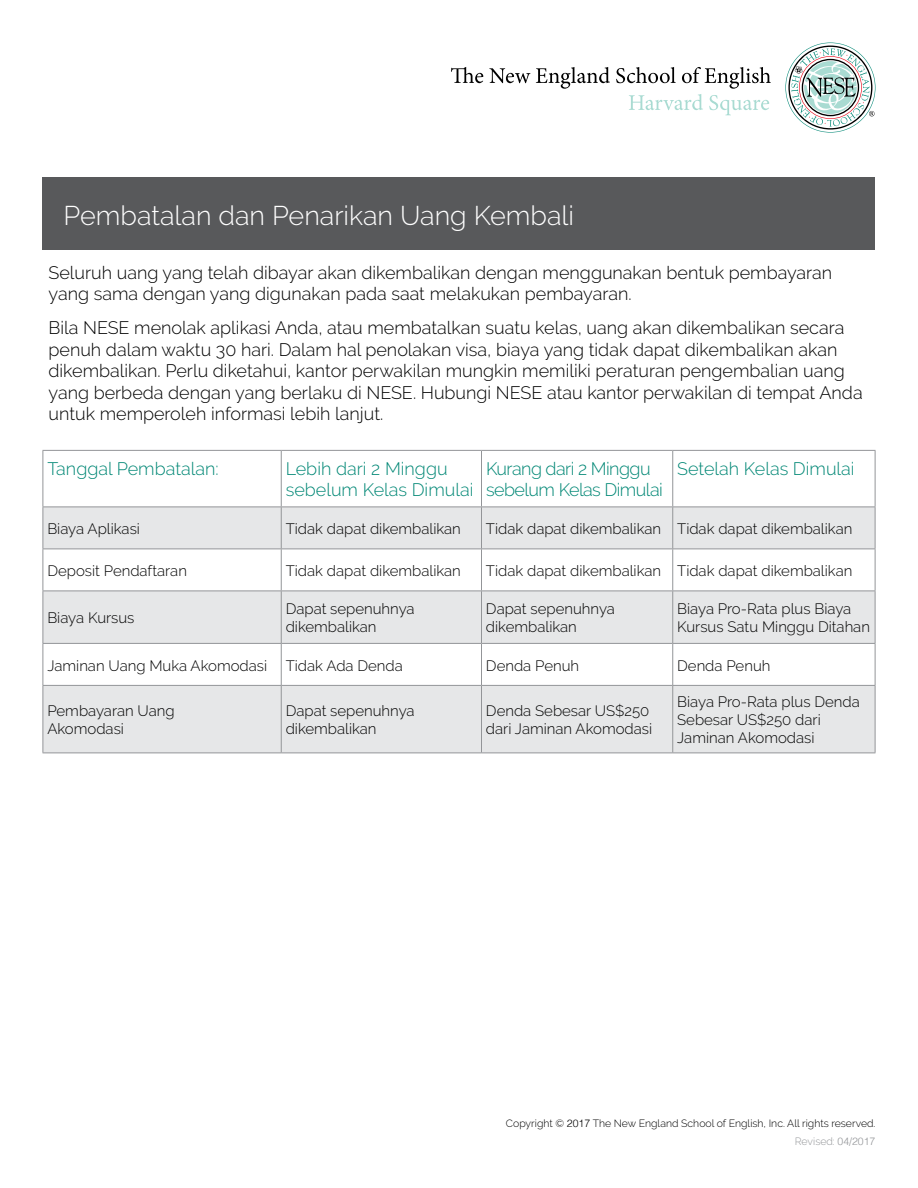
<style>
.page{position:relative;width:918px;height:1188px;background:#fff}
.page>*{position:absolute;margin:0;border:0;box-sizing:border-box;transform-origin:0 0}
.t1{font:300 27px "Raleway";color:#fff}
.t2{font:300 18px/21.6px "Raleway";color:#000}
.t3{font:300 18px/21.6px "Raleway";color:#008775}
.t4{font:300 18px/21.6px "Raleway";letter-spacing:-.03em;color:#008775}
.t5{font:300 15px/18px "Raleway";color:#000}
.t6{font:300 10.5px/18.3px "Raleway";color:#000;text-align:right}
.s1{font-family:"Helvetica"}
.s2{color:#939598}
.s3{font-family:"Helvetica";color:#939598}
</style>
<div class="page">
<svg style="left:44px;top:508px;width:831px;height:135px;fill:#e6e7e8"></svg>
<div style="left:44px;top:686px;width:831px;height:67px;background:#e6e7e8"></div>
<hr style="left:43px;top:450px;width:238px;height:1px;background:#939598">
<hr style="left:43px;top:451px;width:1px;height:56px;background:#939598">
<hr style="left:281px;top:450px;width:201px;height:1px;background:#939598">
<hr style="left:281px;top:451px;width:1px;height:56px;background:#939598">
<hr style="left:482px;top:450px;width:191px;height:1px;background:#939598">
<hr style="left:481px;top:451px;width:1px;height:56px;background:#939598">
<hr style="left:673px;top:450px;width:202px;height:1px;background:#939598">
<hr style="left:672px;top:451px;width:1px;height:56px;background:#939598">
<hr style="left:875px;top:451px;width:1px;height:56px;background:#939598">
<hr style="left:43px;top:507px;width:238px;height:1px;background:#939598">
<hr style="left:43px;top:507px;width:1px;height:42px;background:#939598">
<hr style="left:281px;top:507px;width:201px;height:1px;background:#939598">
<hr style="left:281px;top:507px;width:1px;height:42px;background:#939598">
<hr style="left:482px;top:507px;width:191px;height:1px;background:#939598">
<hr style="left:481px;top:507px;width:1px;height:42px;background:#939598">
<hr style="left:673px;top:507px;width:202px;height:1px;background:#939598">
<hr style="left:672px;top:507px;width:1px;height:42px;background:#939598">
<hr style="left:875px;top:507px;width:1px;height:42px;background:#939598">
<hr style="left:43px;top:549px;width:238px;height:1px;background:#939598">
<hr style="left:43px;top:549px;width:1px;height:42px;background:#939598">
<hr style="left:281px;top:549px;width:201px;height:1px;background:#939598">
<hr style="left:281px;top:549px;width:1px;height:42px;background:#939598">
<hr style="left:482px;top:549px;width:191px;height:1px;background:#939598">
<hr style="left:481px;top:549px;width:1px;height:42px;background:#939598">
<hr style="left:673px;top:549px;width:202px;height:1px;background:#939598">
<hr style="left:672px;top:549px;width:1px;height:42px;background:#939598">
<hr style="left:875px;top:549px;width:1px;height:42px;background:#939598">
<hr style="left:43px;top:591px;width:238px;height:1px;background:#939598">
<hr style="left:43px;top:591px;width:1px;height:52px;background:#939598">
<hr style="left:281px;top:591px;width:201px;height:1px;background:#939598">
<hr style="left:281px;top:591px;width:1px;height:52px;background:#939598">
<hr style="left:482px;top:591px;width:191px;height:1px;background:#939598">
<hr style="left:481px;top:591px;width:1px;height:52px;background:#939598">
<hr style="left:673px;top:591px;width:202px;height:1px;background:#939598">
<hr style="left:672px;top:591px;width:1px;height:52px;background:#939598">
<hr style="left:875px;top:591px;width:1px;height:52px;background:#939598">
<hr style="left:43px;top:643px;width:238px;height:1px;background:#939598">
<hr style="left:43px;top:644px;width:1px;height:41px;background:#939598">
<hr style="left:281px;top:643px;width:201px;height:1px;background:#939598">
<hr style="left:281px;top:644px;width:1px;height:41px;background:#939598">
<hr style="left:482px;top:643px;width:191px;height:1px;background:#939598">
<hr style="left:481px;top:644px;width:1px;height:41px;background:#939598">
<hr style="left:673px;top:643px;width:202px;height:1px;background:#939598">
<hr style="left:672px;top:644px;width:1px;height:41px;background:#939598">
<hr style="left:875px;top:644px;width:1px;height:41px;background:#939598">
<hr style="left:43px;top:685px;width:238px;height:1px;background:#939598">
<hr style="left:43px;top:686px;width:1px;height:67px;background:#939598">
<hr style="left:281px;top:685px;width:201px;height:1px;background:#939598">
<hr style="left:281px;top:686px;width:1px;height:67px;background:#939598">
<hr style="left:482px;top:685px;width:191px;height:1px;background:#939598">
<hr style="left:481px;top:686px;width:1px;height:67px;background:#939598">
<hr style="left:673px;top:685px;width:202px;height:1px;background:#939598">
<hr style="left:672px;top:686px;width:1px;height:67px;background:#939598">
<hr style="left:875px;top:686px;width:1px;height:67px;background:#939598">
<hr style="left:43px;top:753px;width:238px;height:1px;background:#939598">
<hr style="left:281px;top:753px;width:201px;height:1px;background:#939598">
<hr style="left:482px;top:753px;width:191px;height:1px;background:#939598">
<hr style="left:673px;top:753px;width:202px;height:1px;background:#939598">
<div style="left:43px;top:178px;width:832px;height:72px;background:#58595b"></div>
<svg style="left:451px;top:67px;width:320px;height:48px"></svg>
<svg style="left:785px;top:43px;width:90px;height:90px"></svg>
<h1 class="t1" style="left:64px;top:200px;width:512px">Pembatalan dan Penarikan Uang Kembali</h1>
<p class="t2" style="left:49px;top:262px;width:785px">Seluruh uang yang telah dibayar akan dikembalikan dengan menggunakan bentuk pembayaran yang sama dengan yang digunakan pada saat melakukan pembayaran.</p>
<p class="t2" style="left:49px;top:317px;width:816px">Bila NESE menolak aplikasi Anda, atau membatalkan suatu kelas, uang akan dikembalikan secara penuh dalam waktu 30 hari. Dalam hal penolakan visa, biaya yang tidak dapat dikembalikan akan dikembalikan. Perlu diketahui, kantor perwakilan mungkin memiliki peraturan pengembalian uang yang berbeda dengan yang berlaku di NESE. Hubungi NESE atau kantor perwakilan di tempat Anda untuk memperoleh informasi lebih lanjut.</p>
<p class="t3" style="left:47px;top:458px;width:173px">Tanggal Pembatalan:</p>
<p class="t3" style="left:286px;top:458px;width:189px">Lebih dari 2 Minggu sebelum Kelas Dimulai</p>
<p class="t4" style="left:486px;top:458px;width:178px">Kurang dari 2 Minggu sebelum Kelas Dimulai</p>
<p class="t3" style="left:677px;top:458px;width:179px">Setelah Kelas Dimulai</p>
<p class="t5" style="left:47px;top:520px;width:94px">Biaya Aplikasi</p>
<p class="t5" style="left:286px;top:520px;width:177px">Tidak dapat dikembalikan</p>
<p class="t5" style="left:486px;top:520px;width:368px">Tidak dapat dikembalikan Tidak dapat dikembalikan</p>
<p class="t5" style="left:47px;top:562px;width:141px">Deposit Pendaftaran</p>
<p class="t5" style="left:286px;top:562px;width:177px">Tidak dapat dikembalikan</p>
<p class="t5" style="left:486px;top:562px;width:368px">Tidak dapat dikembalikan Tidak dapat dikembalikan</p>
<p class="t5" style="left:47px;top:609px;width:89px">Biaya Kursus</p>
<p class="t5" style="left:286px;top:600px;width:130px">Dapat sepenuhnya dikembalikan</p>
<p class="t5" style="left:486px;top:600px;width:130px">Dapat sepenuhnya dikembalikan</p>
<p class="t5" style="left:677px;top:600px;width:194px">Biaya Pro-Rata plus Biaya<br>Kursus Satu Minggu Ditahan</p>
<p class="t5" style="left:47px;top:656px;width:357px">Jaminan Uang Muka Akomodasi Tidak Ada Denda</p>
<p class="t5" style="left:486px;top:656px;width:95px">Denda Penuh</p>
<p class="t5" style="left:677px;top:656px;width:95px">Denda Penuh</p>
<p class="t5" style="left:47px;top:702px;width:129px">Pembayaran Uang<br>Akomodasi</p>
<p class="t5" style="left:286px;top:702px;width:130px">Dapat sepenuhnya dikembalikan</p>
<p class="t5" style="left:486px;top:702px;width:168px">Denda Sebesar US$250 dari Jaminan Akomodasi</p>
<p class="t5" style="left:677px;top:693px;width:184px">Biaya Pro-Rata plus Denda<br>Sebesar US$250 dari<br>Jaminan Akomodasi</p>
<p class="t6" style="left:506px;top:1114px;width:371px">Copyright © <span class="s1">2017</span> The New England School of English, Inc. All rights reserved.<br><span class="s2">Revised:</span> <span class="s3">04/2017</span></p>
</div>
